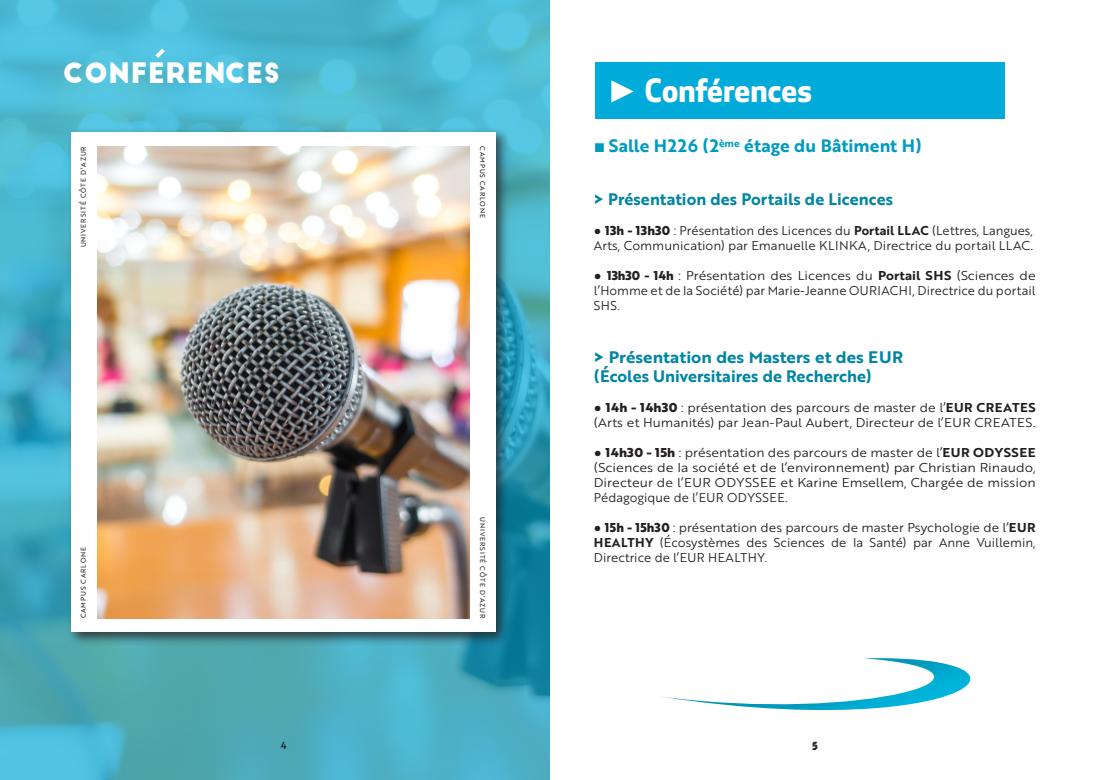
<style>
.page{position:relative;width:1099px;height:780px;background:#fff}
.page>*{position:absolute;margin:0;border:0;box-sizing:border-box;transform-origin:0 0}
.t1{font:700 31.25px "Apex New";color:#fff}
.t2{font:27.5px "Big John";letter-spacing:.02em;color:#fff}
.t3{font:17.5px "Brother 1816 Bold";color:#009bbf}
.t4{font:16.25px "Brother 1816 Bold";color:#0085a3}
.t5{font:16.25px "Brother 1816 Bold";color:#0085a3;scale:1.05 1}
.t6{font:12.5px/15px "Brother 1816 Book";color:#231f20}
.t7{font:12.5px/15px "Brother 1816 Book";color:#231f20;text-align:justify;scale:1.06 1}
.t8{font:12.5px/15px "Brother 1816 Book";color:#231f20;text-align:justify;scale:1.04 1}
.t9{font:12.5px/15px "Brother 1816 Book";color:#231f20;scale:1.05 1}
.t10{font:10px "Brother 1816 Medium";color:#231f20}
.t11{font:6.75px "Brother 1816 Regular";letter-spacing:.13em;color:#231f20}
.s1{font-family:"Arial"}
.s2{font-family:"Apex New";font-weight:700}
.s3{font-family:"Brother 1816 Extra";font-weight:700}
.s4{font-family:"Arial";font-weight:700}
.s5{font-family:"Brother 1816 Bold"}
</style>
<div class="page">
<div style="left:595px;top:63px;width:410px;height:56px;background:#00abd9"></div>
<svg style="left:661px;top:658px;width:310px;height:53px"></svg>
<img style="left:0;top:0;width:549px;height:779px">
<div style="left:67px;top:128px;width:442px;height:518px;background:#231f20;opacity:.75"></div>
<div style="left:72px;top:132px;width:423px;height:500px;background:#fff"></div>
<img style="left:97px;top:146px;width:373px;height:472px">
<svg style="left:151px;top:45px;width:18px;height:17px"></svg>
<p class="t2" style="left:63px;top:61px;width:219px">CONFERENCES</p>
<p class="t11" style="left:78px;top:247px;width:103px;rotate:-90deg">UNIVERSITÉ CÔTE D’AZUR</p>
<p class="t11" style="left:487px;top:146px;width:73px;rotate:90deg">CAMPUS CARLONE</p>
<p class="t11" style="left:78px;top:618px;width:73px;rotate:-90deg">CAMPUS CARLONE</p>
<p class="t10" style="left:281px;top:738px;width:7px">4</p>
<p class="t11" style="left:487px;top:517px;width:103px;rotate:90deg">UNIVERSITÉ CÔTE D’AZUR</p>
<p class="t1" style="left:607px;top:68px;width:206px"><span class="s1">►</span> Conférences</p>
<p class="t3" style="left:594px;top:133px;width:329px"><span class="s2">▪</span> Salle H226 (2<sup>ème</sup> étage du Bâtiment H)</p>
<p class="t4" style="left:594px;top:187px;width:301px"><span class="s3">&gt;</span> Présentation des Portails de Licences</p>
<p class="t6" style="left:594px;top:222px;width:441px"><span class="s4">●</span> <span class="s3">13h - 13h30</span> : Présentation des Licences du <span class="s5">Portail LLAC</span> (Lettres, Langues,<br>Arts, Communication) par Emanuelle KLINKA, Directrice du portail LLAC.</p>
<p class="t8" style="left:594px;top:267px;width:426px"><span class="s4">●</span> <span class="s3">13h30 - 14h</span> : Présentation des Licences du <span class="s5">Portail SHS</span> (Sciences de l’Homme et de la Société) par Marie-Jeanne OURIACHI, Directrice du portail SHS.</p>
<p class="t5" style="left:594px;top:344px;width:296px"><span class="s3">&gt;</span> Présentation des Masters et des EUR</p>
<p class="t4" style="left:594px;top:364px;width:279px">(Écoles Universitaires de Recherche)</p>
<p class="t9" style="left:594px;top:399px;width:422px"><span class="s4">●</span> <span class="s3">14h - 14h30</span> : présentation des parcours de master de l’<span class="s5">EUR CREATES </span>(Arts et Humanités) par Jean-Paul Aubert, Directeur de l’EUR CREATES.</p>
<p class="t7" style="left:594px;top:444px;width:418px"><span class="s4">●</span> <span class="s3">14h30 - 15h</span> : présentation des parcours de master de l’<span class="s5">EUR ODYSSEE </span>(Sciences de la société et de l’environnement) par Christian Rinaudo, Directeur de l’EUR ODYSSEE et Karine Emsellem, Chargée de mission Pédagogique de l’EUR ODYSSEE.</p>
<p class="t6" style="left:594px;top:519px;width:443px;text-align:justify"><span class="s4">●</span> <span class="s3">15h - 15h30</span> : présentation des parcours de master Psychologie de l’<span class="s5">EUR HEALTHY</span> (Écosystèmes des Sciences de la Santé) par Anne Vuillemin, Directrice de l’EUR HEALTHY.</p>
<p class="t10" style="left:812px;top:738px;width:7px">5</p>
</div>
